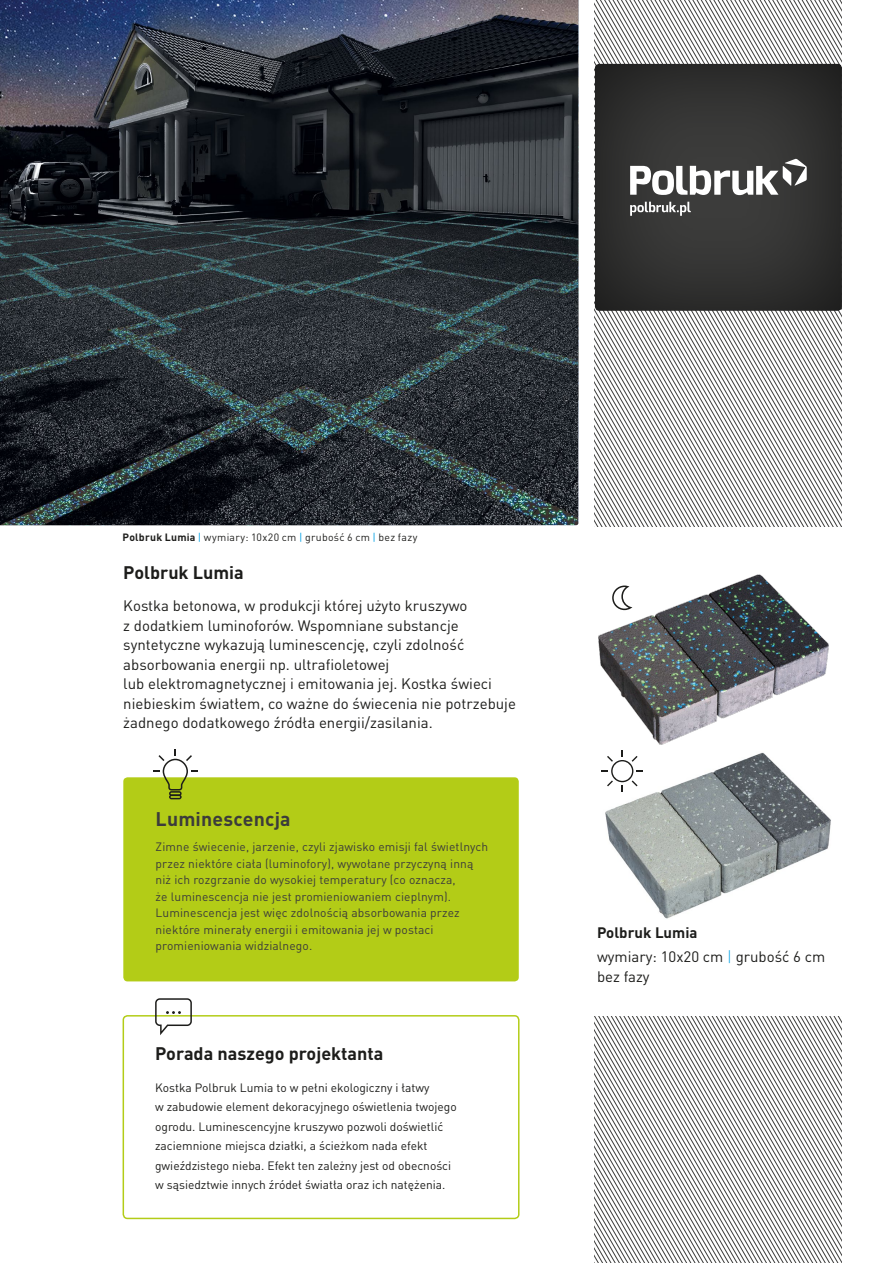
<style>
.page{position:relative;width:893px;height:1263px;background:#fff}
.page>*{position:absolute;margin:0;border:0;box-sizing:border-box;transform-origin:0 0}
.t1{font:700 19.5px "DINCE";letter-spacing:.01em;color:#3c3c3b}
.t2{font:700 18px "DINCE";color:#1d1d1b}
.t3{font:15px/19.5px "DINCE";color:#1d1d1b}
.t4{font:12px/16.5px "DINCE";letter-spacing:.01em;color:#3c3c3b}
.t5{font:12px/19.5px "DINCE";color:#1d1d1b}
.t6{font:10.5px "DINCE";letter-spacing:.03em;color:#1d1d1b}
.s1{font-weight:700}
.s2{color:#009fe3}
.s3{font-weight:300;color:#009fe3}
</style>
<div class="page">
<img style="left:0;top:0;width:578px;height:525px">
<div style="left:123px;top:777px;width:396px;height:204px;background:#b3cc17;border-radius:4px"></div>
<div style="left:123px;top:1015px;width:396px;height:204px;border:2px solid #afca0b;border-radius:4px"></div>
<svg style="left:153px;top:749px;width:45px;height:50px"></svg>
<svg style="left:155px;top:998px;width:37px;height:37px"></svg>
<svg style="left:595px;top:0;width:247px;height:1263px"></svg>
<p class="t6" style="left:123px;top:531px;width:296px"><span class="s1">Polbruk Lumia</span> <span class="s2">|</span> wymiary: 10x20 cm <span class="s2">|</span> grubość 6 cm <span class="s2">|</span> bez fazy</p>
<p class="t2" style="left:123px;top:560px;width:122px">Polbruk Lumia</p>
<p class="t3" style="left:123px;top:596px;width:394px">Kostka betonowa, w produkcji której użyto kruszywo<br>z dodatkiem luminoforów. Wspomniane substancje syntetyczne wykazują luminescencję, czyli zdolność absorbowania energii np. ultrafioletowej<br>lub elektromagnetycznej i emitowania jej. Kostka świeci niebieskim światłem, co ważne do świecenia nie potrzebuje żadnego dodatkowego źródła energii/zasilania.</p>
<h1 class="t1" style="left:156px;top:806px;width:136px">Luminescencja</h1>
<p class="t4" style="left:156px;top:839px;width:334px">Zimne świecenie, jarzenie, czyli zjawisko emisji fal świetlnych przez niektóre ciała (luminofory), wywołane przyczyną inną niż ich rozgrzanie do wysokiej temperatury (co oznacza,<br>że luminescencja nie jest promieniowaniem cieplnym).<br>Luminescencja jest więc zdolnością absorbowania przez niektóre minerały energii i emitowania jej w postaci promieniowania widzialnego.</p>
<p class="t2" style="left:155px;top:1041px;width:230px">Porada naszego projektanta</p>
<p class="t5" style="left:155px;top:1077px;width:303px">Kostka Polbruk Lumia to w pełni ekologiczny i łatwy<br>w zabudowie element dekoracyjnego oświetlenia twojego ogrodu. Luminescencyjne kruszywo pozwoli doświetlić zaciemnione miejsca działki, a ścieżkom nada efekt gwieździstego nieba. Efekt ten zależny jest od obecności w sąsiedztwie innych źródeł światła oraz ich natężenia.</p>
<p class="t3" style="left:597px;top:921px;width:230px;line-height:23.7px"><span class="s1">Polbruk Lumia<br></span>wymiary: 10x20 cm <span class="s3">|</span> grubość 6 cm</p>
<p class="t3" style="left:597px;top:966px;width:54px">bez fazy</p>
</div>
